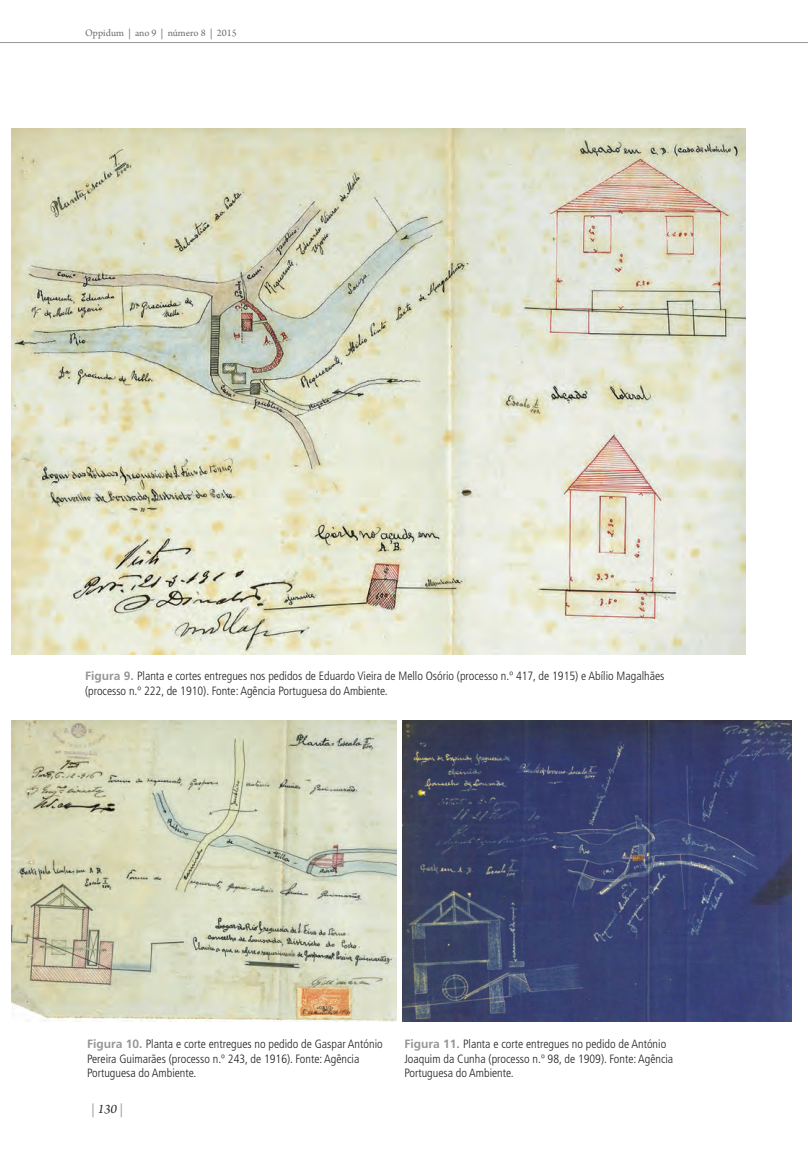
<style>
.page{position:relative;width:808px;height:1149px;background:#fff}
.page>*{position:absolute;margin:0;border:0;box-sizing:border-box;transform-origin:0 0}
.t1{font:italic 13.5px "Arno Pro";color:#231f20}
.t2{font:300 condensed 12px/14.4px "Frutiger LT Std";color:#231f20}
.t3{font:10.5px "Arno Pro";color:#6d6f71}
.s1{font-weight:700;font-stretch:normal;color:#949698}
.s2{font-style:normal;color:#949698}
</style>
<div class="page">
<hr style="left:0;top:42px;width:808px;height:1px;background:#949698">
<img style="left:12px;top:128px;width:734px;height:526px">
<img style="left:12px;top:720px;width:384px;height:301px">
<img style="left:402px;top:720px;width:390px;height:301px">
<p class="t3" style="left:85px;top:27px;width:153px">Oppidum | ano 9 | número 8 | 2015</p>
<p class="t2" style="left:85px;top:669px;width:581px"><span class="s1">Figura 9.</span> Planta e cortes entregues nos pedidos de Eduardo Vieira de Mello Osório (processo n.º 417, de 1915) e Abílio Magalhães (processo n.º 222, de 1910). Fonte: Agência Portuguesa do Ambiente.</p>
<p class="t2" style="left:87px;top:1036px;width:297px"><span class="s1">Figura 10.</span> Planta e corte entregues no pedido de Gaspar António<br>Pereira Guimarães (processo n.º 243, de 1916). Fonte: Agência<br>Portuguesa do Ambiente.</p>
<p class="t2" style="left:404px;top:1036px;width:270px"><span class="s1">Figura 11.</span> Planta e corte entregues no pedido de António<br>Joaquim da Cunha (processo n.º 98, de 1909). Fonte: Agência<br>Portuguesa do Ambiente.</p>
<p class="t1" style="left:91px;top:1100px;width:34px"><span class="s2">|</span> 130 <span class="s2">|</span></p>
</div>
